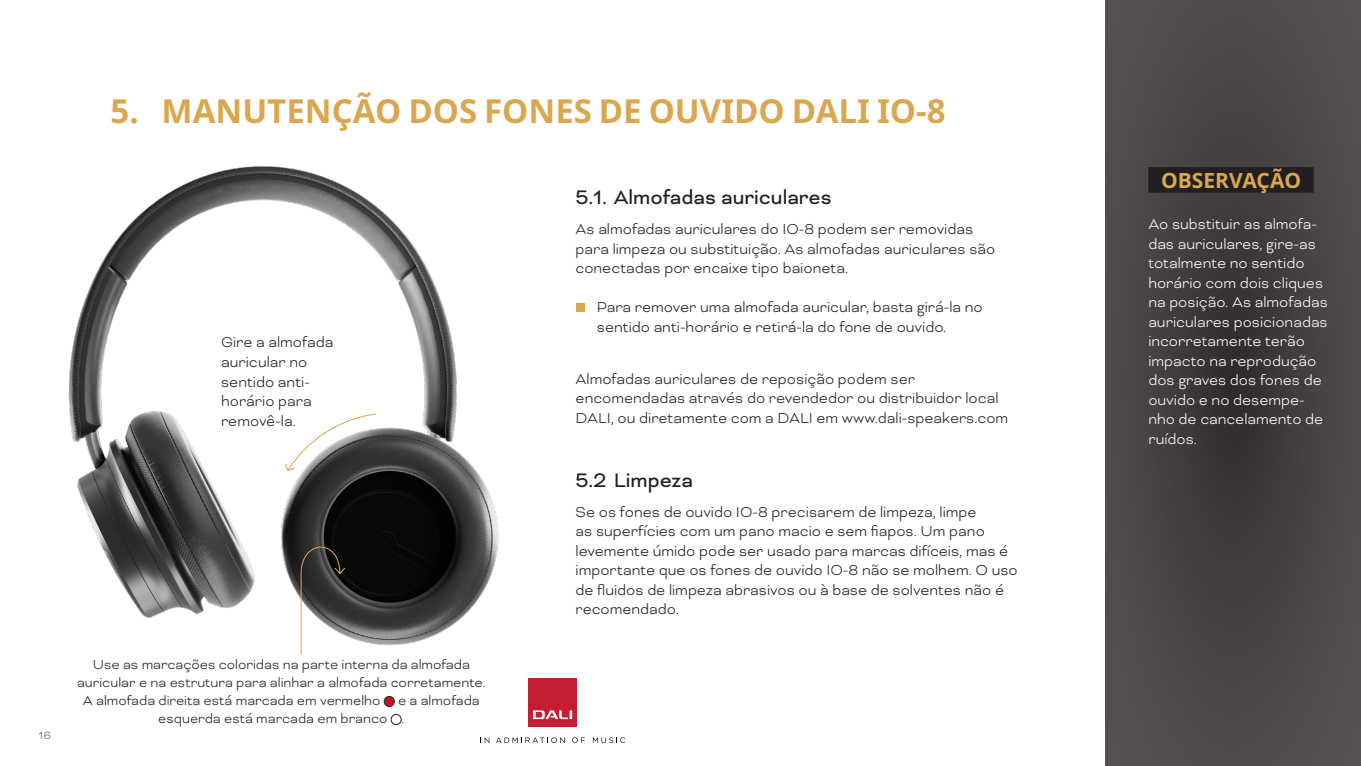
<style>
.page{position:relative;width:1361px;height:766px;background:#fff}
.page>*{position:absolute;margin:0;border:0;box-sizing:border-box;transform-origin:0 0}
.Heading_Level_1_EN{font:700 33px "Noto Sans";color:#daa750}
.Heading_Level_2{font:22.5px "Bicyclette";color:#231f20}
.Note_Heading{font:700 21px "Noto Sans";color:#daa750}
.Body{font:300 16.5px/19.5px "Bicyclette";color:#231f20}
.Note_Body{font:300 16.5px/19.5px "Bicyclette";color:#fff}
.Body_List{font:300 16.5px/19.5px "Bicyclette";color:#231f20}
.Body_centered{font:300 15px/18px "Bicyclette";color:#231f20;text-align:center}
.t1{font:300 12px "Bicyclette";color:#575756}
</style>
<div class="page">
<svg style="left:1106px;top:0;width:255px;height:765px;background:#484444"></svg>
<img style="left:68px;top:166px;width:517px;height:520px">
<svg style="left:300px;top:537px;width:46px;height:118px"></svg>
<svg style="left:285px;top:413px;width:92px;height:58px"></svg>
<div style="left:1148px;top:167px;width:165px;height:26px;background:#231f20"></div>
<div style="left:575px;top:303px;width:9px;height:9px;background:#daa750"></div>
<svg style="left:384px;top:696px;width:10px;height:10px"></svg>
<div style="left:384px;top:695px;width:11px;height:11px;border:1px solid #231f20;border-radius:50%"></div>
<div style="left:391px;top:713px;width:10px;height:11px;border:1px solid #231f20;border-radius:50%"></div>
<div style="left:529px;top:678px;width:48px;height:48px;background:#c21f32"></div>
<svg style="left:533px;top:710px;width:39px;height:9px"></svg>
<svg style="left:480px;top:737px;width:9px;height:5px"></svg>
<svg style="left:496px;top:737px;width:69px;height:5px"></svg>
<svg style="left:572px;top:737px;width:13px;height:5px"></svg>
<svg style="left:593px;top:737px;width:32px;height:5px"></svg>
<p class="t1" style="left:39px;top:728px;width:14px">16</p>
<p class="Heading_Level_1_EN" style="left:111px;top:88px;width:836px">5. MANUTENÇÃO DOS FONES DE OUVIDO DALI IO-8</p>
<p class="Body" style="left:221px;top:332px;width:114px">Gire a almofada auricular no sentido anti&shy;horário para removê-la.</p>
<p class="Body_centered" style="left:77px;top:655px;width:410px">Use as marcações coloridas na parte interna da almofada auricular e na estrutura para alinhar a almofada corretamente.<br>A almofada direita está marcada em vermelho e a almofada esquerda está marcada em branco .</p>
<p class="Heading_Level_2" style="left:575px;top:184px;width:258px">5.1. Almofadas auriculares</p>
<p class="Body" style="left:575px;top:219px;width:421px">As almofadas auriculares do IO-8 podem ser removidas para limpeza ou substituição. As almofadas auriculares são conectadas por encaixe tipo baioneta.</p>
<p class="Body_List" style="left:597px;top:297px;width:387px">Para remover uma almofada auricular, basta girá-la no sentido anti-horário e retirá-la do fone de ouvido.</p>
<p class="Body" style="left:575px;top:369px;width:434px">Almofadas auriculares de reposição podem ser encomendadas através do revendedor ou distribuidor local<br>DALI, ou diretamente com a DALI em www.dali-speakers.com</p>
<p class="Heading_Level_2" style="left:575px;top:466px;width:119px">5.2 Limpeza</p>
<p class="Body" style="left:575px;top:501px;width:444px">Se os fones de ouvido IO-8 precisarem de limpeza, limpe<br>as superfícies com um pano macio e sem fiapos. Um pano levemente úmido pode ser usado para marcas difíceis, mas é importante que os fones de ouvido IO-8 não se molhem. O uso de fluidos de limpeza abrasivos ou à base de solventes não é recomendado.</p>
<p class="Note_Heading" style="left:1161px;top:166px;width:141px">OBSERVAÇÃO</p>
<p class="Note_Body" style="left:1148px;top:214px;width:181px">Ao substituir as almofa&shy;das auriculares, gire-as totalmente no sentido horário com dois cliques na posição. As almofadas auriculares posicionadas incorretamente terão impacto na reprodução dos graves dos fones de ouvido e no desempe&shy;nho de cancelamento de ruídos.</p>
</div>
